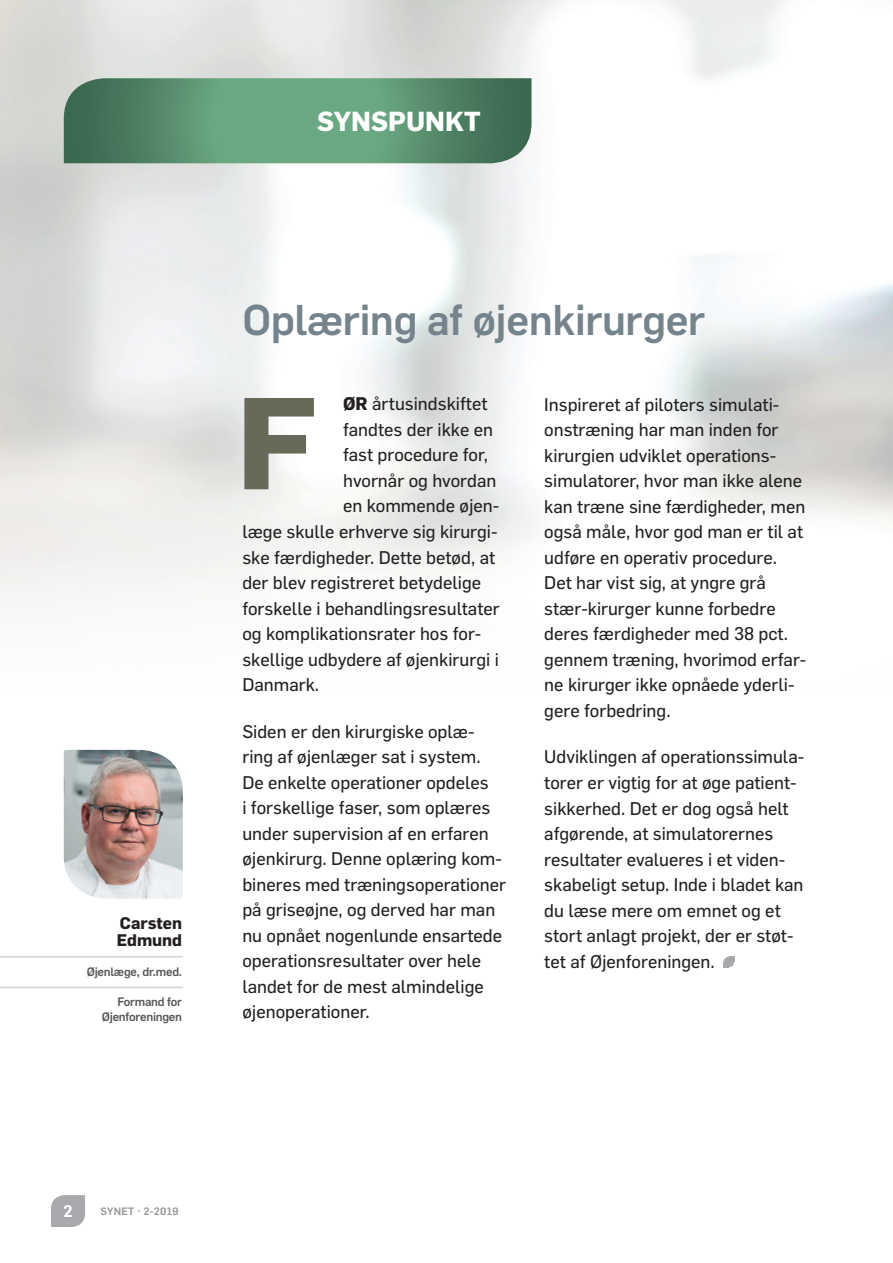
<style>
.page{position:relative;width:893px;height:1263px;background:#fff}
.page>*{position:absolute;margin:0;border:0;box-sizing:border-box;transform-origin:0 0}
.t1{font:700 128.1px "Flama";color:#686958;scale:1.05 1}
.t2{font:500 42.15px "Flama";letter-spacing:-.01em;color:#75848c}
.t3{font:700 27px "Flama";color:#fff}
.t4{font:18px/25.5px "Flama Basic";color:#231f20}
.t5{font:700 16.5px/16.5px "Flama";color:#231f20}
.t6{font:600 16.5px "Flama";color:#fff}
.t7{font:500 12px/15px "Flama";letter-spacing:-.02em;color:#57585a;text-align:right}
.t8{font:500 10.5px "Flama";letter-spacing:.025em;color:#939598}
.s1{font-family:"Flama";font-weight:700}
</style>
<div class="page">
<svg style="left:64px;top:78px;width:467px;height:85px;background:#5b9171"></svg>
<hr style="left:0;top:956px;width:182px;height:1px;background:#d1d2d4">
<hr style="left:0;top:987px;width:182px;height:1px;background:#d1d2d4">
<img style="left:64px;top:750px;width:119px;height:149px">
<svg style="left:723px;top:957px;width:11px;height:10px"></svg>
<svg style="left:51px;top:1195px;width:34px;height:32px"></svg>
<h3 class="t3" style="left:317px;top:101px;width:165px">SYNSPUNKT</h3>
<p class="t5" style="left:117px;top:914px;width:67px">Carsten<br>Edmund</p>
<p class="t7" style="left:87px;top:963px;width:97px">Øjenlæge, dr.med.</p>
<p class="t7" style="left:102px;top:993px;width:82px">Formand for<br>Øjenforeningen</p>
<h2 class="t2" style="left:242px;top:289px;width:465px">Oplæring af øjenkirurger</h2>
<p class="t4" style="left:343px;top:390px;width:146px"><span class="s1">ØR</span> årtusindskiftet</p>
<p class="t4" style="left:343px;top:416px;width:151px">fandtes der ikke en</p>
<p class="t4" style="left:343px;top:441px;width:146px">fast procedure for,</p>
<p class="t4" style="left:343px;top:467px;width:155px">hvornår og hvordan</p>
<p class="t4" style="left:343px;top:492px;width:158px">en kommende øjen-</p>
<p class="t4" style="left:242px;top:518px;width:257px">læge skulle erhverve sig kirurgi-</p>
<p class="t4" style="left:242px;top:543px;width:254px">ske færdigheder. Dette betød, at</p>
<p class="t4" style="left:242px;top:569px;width:240px">der blev registreret betydelige</p>
<p class="t4" style="left:242px;top:594px;width:259px">forskelle i behandlingsresultater</p>
<p class="t4" style="left:242px;top:620px;width:241px">og komplikationsrater hos for-</p>
<p class="t4" style="left:242px;top:645px;width:258px">skellige udbydere af øjenkirurgi i</p>
<p class="t4" style="left:242px;top:671px;width:78px">Danmark.</p>
<p class="t4" style="left:242px;top:717px;width:265px">Siden er den kirurgiske oplæ&shy;ring af øjenlæger sat i system.<br>De enkelte operationer opdeles<br>i forskellige faser, som oplæres under supervision af en erfaren øjenkirurg. Denne oplæring kom&shy;bineres med træningsoperationer på griseøjne, og derved har man nu opnået nogenlunde ensartede operationsresultater over hele landet for de mest almindelige øjenoperationer.</p>
<h1 class="t1" style="left:236px;top:351px;width:79px">F</h1>
<p class="t4" style="left:544px;top:390px;width:264px">Inspireret af piloters simulati&shy;onstræning har man inden for kirurgien udviklet operations&shy;simulatorer, hvor man ikke alene kan træne sine færdigheder, men også måle, hvor god man er til at udføre en operativ procedure.<br>Det har vist sig, at yngre grå stær-kirurger kunne forbedre deres færdigheder med 38 pct. gennem træning, hvorimod erfar&shy;ne kirurger ikke opnåede yderli&shy;gere forbedring.</p>
<p class="t4" style="left:544px;top:743px;width:261px">Udviklingen af operationssimula&shy;torer er vigtig for at øge patient&shy;sikkerhed. Det er dog også helt afgørende, at simulatorernes resultater evalueres i et viden&shy;skabeligt setup. Inde i bladet kan du læse mere om emnet og et stort anlagt projekt, der er støt&shy;tet af Øjenforeningen.</p>
<p class="t6" style="left:63px;top:1199px;width:11px">2</p>
<p class="t8" style="left:100px;top:1204px;width:80px">SYNET · 2-2019</p>
</div>
